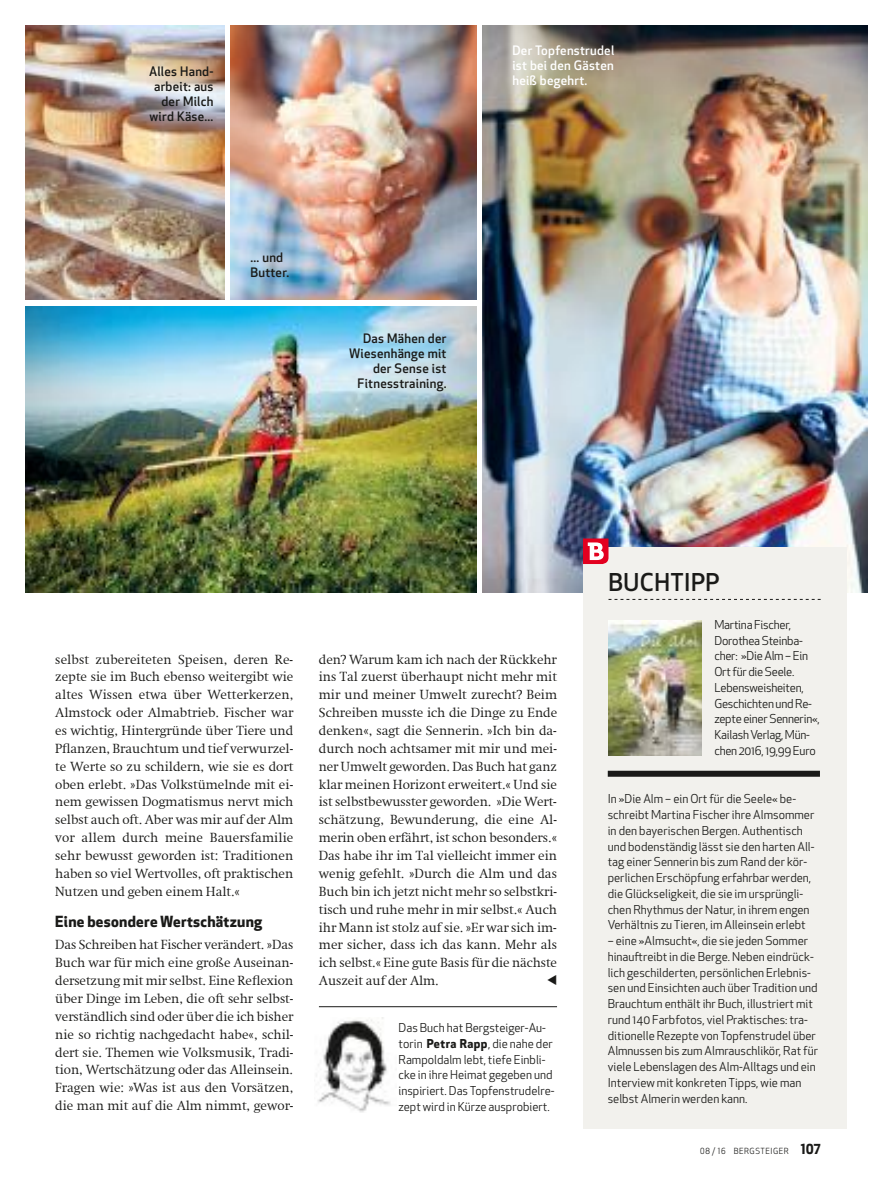
<style>
.page{position:relative;width:893px;height:1191px;background:#fff}
.page>*{position:absolute;margin:0;border:0;box-sizing:border-box;transform-origin:0 0}
.t1{font:500 24px "Apex New";letter-spacing:.02em;color:#1a1a18}
.t2{font:700 15px "Apex New";letter-spacing:.02em;color:#1a1a18}
.t3{font:300 13.35px/17.9px "Swift Com";letter-spacing:-.005em;color:#1a1a18;text-align:justify}
.t4{font:300 13.35px "Apex New";color:#1a1a18}
.t5{font:500 12.75px/15px "Apex New";letter-spacing:.02em;color:#1a1a18;text-align:right}
.t6{font:500 12.75px/15px "Apex New";letter-spacing:.02em;color:#fff;text-align:justify}
.t7{font:12px/15.8px "Apex New";color:#1a1a18}
.t8{font:12px/15.8px "Apex New";letter-spacing:-.02em;color:#1a1a18}
.t9{font:8.25px "Apex New";letter-spacing:.07em;color:#1a1a18;scale:.96 1}
.s1{font-weight:700}
.s2{font-weight:700;font-size:13.5px}
</style>
<div class="page">
<img style="left:26px;top:306px;width:450px;height:286px">
<img style="left:483px;top:26px;width:384px;height:566px">
<img style="left:26px;top:26px;width:198px;height:274px">
<div style="left:583px;top:547px;width:263px;height:581px;background:#f2f1ed"></div>
<svg style="left:608px;top:599px;width:213px;height:1px"></svg>
<div style="left:608px;top:770px;width:212px;height:6px;background:#1a1a18"></div>
<svg style="left:583px;top:538px;width:25px;height:26px"></svg>
<img style="left:608px;top:620px;width:94px;height:136px">
<img style="left:231px;top:26px;width:245px;height:274px">
<hr style="left:319px;top:1006px;width:238px;height:1px;background:#1a1a18">
<img style="left:316px;top:1017px;width:75px;height:95px">
<p class="t5" style="left:149px;top:64px;width:66px">Alles Hand&shy;arbeit: aus der Milch wird Käse...</p>
<p class="t5" style="left:250px;top:250px;width:40px;text-align:left">... und<br>Butter.</p>
<p class="t5" style="left:349px;top:330px;width:99px">Das Mähen der<br>Wiesenhänge mit der Sense ist<br>Fitnesstraining.</p>
<p class="t6" style="left:512px;top:43px;width:103px">Der Topfenstrudel ist bei den Gästen heiß begehrt.</p>
<p class="t3" style="left:55px;top:650px;width:240px">selbst zubereiteten Speisen, deren Re&shy;zepte sie im Buch ebenso weitergibt wie altes Wissen etwa über Wetterkerzen, Almstock oder Almabtrieb. Fischer war es wichtig, Hintergründe über Tiere und Pflanzen, Brauchtum und tief verwurzel&shy;te Werte so zu schildern, wie sie es dort oben erlebt. »Das Volkstümelnde mit ei&shy;nem gewissen Dogmatismus nervt mich selbst auch oft. Aber was mir auf der Alm vor allem durch meine Bauersfamilie sehr bewusst geworden ist: Traditionen haben so viel Wertvolles, oft praktischen Nutzen und geben einem Halt.«</p>
<p class="t2" style="left:55px;top:910px;width:209px">Eine besondere Wertschätzung</p>
<p class="t3" style="left:55px;top:936px;width:240px">Das Schreiben hat Fischer verändert. »Das Buch war für mich eine große Auseinan&shy;dersetzung mit mir selbst. Eine Reflexion über Dinge im Leben, die oft sehr selbst&shy;verständlich sind oder über die ich bisher nie so richtig nachgedacht habe«, schil&shy;dert sie. Themen wie Volksmusik, Tradi&shy;tion, Wertschätzung oder das Alleinsein.<br>Fragen wie: »Was ist aus den Vorsätzen, die man mit auf die Alm nimmt, gewor-</p>
<p class="t3" style="left:319px;top:650px;width:240px">den? Warum kam ich nach der Rückkehr ins Tal zuerst überhaupt nicht mehr mit mir und meiner Umwelt zurecht? Beim Schreiben musste ich die Dinge zu Ende denken«, sagt die Sennerin. »Ich bin da&shy;durch noch achtsamer mit mir und mei&shy;ner Umwelt geworden. Das Buch hat ganz klar meinen Horizont erweitert.« Und sie ist selbstbewusster geworden. »Die Wert&shy;schätzung, Bewunderung, die eine Al&shy;merin oben erfährt, ist schon besonders.« Das habe ihr im Tal vielleicht immer ein wenig gefehlt. »Durch die Alm und das Buch bin ich jetzt nicht mehr so selbstkri&shy;tisch und ruhe mehr in mir selbst.« Auch ihr Mann ist stolz auf sie. »Er war sich im&shy;mer sicher, dass ich das kann. Mehr als ich selbst.« Eine gute Basis für die nächste Auszeit auf der Alm.</p>
<p class="t4" style="left:547px;top:972px;width:12px">◀</p>
<p class="t7" style="left:399px;top:1019px;width:158px">Das Buch hat Bergsteiger-Au&shy;torin <span class="s1">Petra Rapp</span>, die nahe der<br>Rampoldalm lebt, tiefe Einbli&shy;cke in ihre Heimat gegeben und inspiriert. Das Topfenstrudelre&shy;zept wird in Kürze ausprobiert.</p>
<h1 class="t1" style="left:608px;top:565px;width:112px">Buchtipp</h1>
<p class="t8" style="left:714px;top:616px;width:107px">Martina Fischer,<br>Dorothea Steinba&shy;cher: »Die Alm – Ein<br>Ort für die Seele.<br>Lebensweisheiten,<br>Geschichten und Re&shy;zepte einer Sennerin«,<br>Kailash Verlag, Mün&shy;chen 2016, 19,99 Euro</p>
<p class="t7" style="left:608px;top:791px;width:208px">I n »Die Alm – ein Ort für die Seele« be&shy;schreibt Martina Fischer ihre Almsommer in den bayerischen Bergen. Authentisch und bodenständig lässt sie den harten All&shy;tag einer Sennerin bis zum Rand der kör&shy;perlichen Erschöpfung erfahrbar werden, die Glückseligkeit, die sie im ursprüngli&shy;chen Rhythmus der Natur, in ihrem engen Verhältnis zu Tieren, im Alleinsein erlebt</p>
<p class="t7" style="left:608px;top:933px;width:212px">– eine »Almsucht«, die sie jeden Sommer hinauftreibt in die Berge. Neben eindrück&shy;lich geschilderten, persönlichen Erlebnis&shy;sen und Einsichten auch über Tradition und Brauchtum enthält ihr Buch, illustriert mit rund 140 Farbfotos, viel Praktisches: tra&shy;ditionelle Rezepte von Topfenstrudel über Almnussen bis zum Almrauschlikör, Rat für viele Lebenslagen des Alm-Alltags und ein I nterview mit konkreten Tipps, wie man selbst Almerin werden kann.</p>
<p class="t9" style="left:700px;top:1146px;width:127px">08 / 16 BergSteigeR <span class="s2">107</span></p>
</div>
